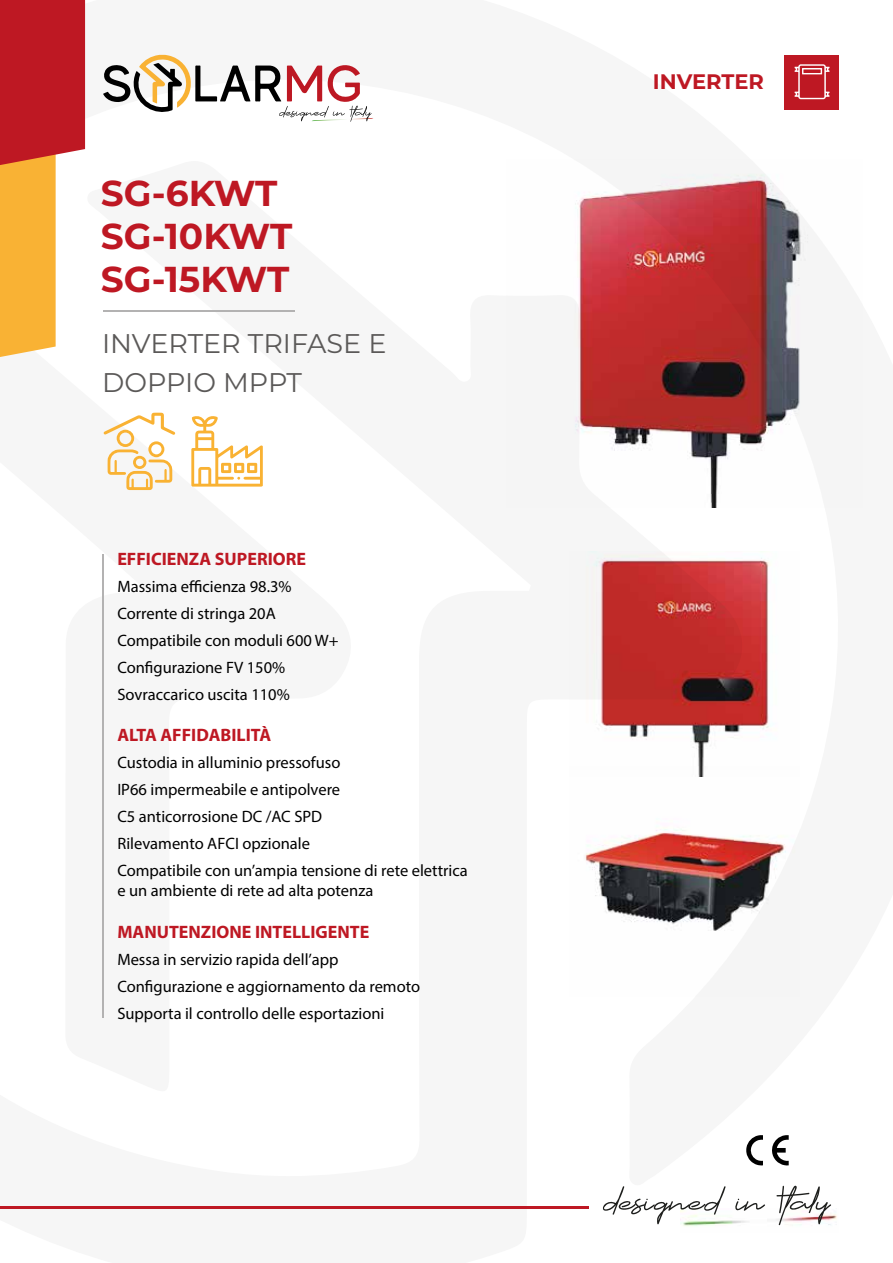
<style>
.page{position:relative;width:893px;height:1263px;background:#fff}
.page>*{position:absolute;margin:0;border:0;box-sizing:border-box;transform-origin:0 0}
.t1{font:700 36px/43.2px "Montserrat";color:#be1823}
.t2{font:27px/39px "Montserrat";color:#5b5958}
.t3{font:700 21px "Montserrat";color:#be1823}
.t4{font:700 18px "Myriad Pro";color:#be1823}
.t5{font:16.5px/27px "Myriad Pro";color:#000}
</style>
<div class="page">
<img style="left:683px;top:1214px;width:154px;height:12px">
<svg style="left:603px;top:1186px;width:123px;height:38px"></svg>
<svg style="left:735px;top:1199px;width:30px;height:12px"></svg>
<svg style="left:776px;top:1185px;width:56px;height:40px"></svg>
<hr style="left:0;top:1206px;width:589px;height:2px;background:#be1823">
<div style="left:784px;top:55px;width:55px;height:54px;background:#be1823"></div>
<svg style="left:794px;top:64px;width:36px;height:35px"></svg>
<hr style="left:102px;top:554px;width:2px;height:464px;background:#b3b2b2">
<hr style="left:104px;top:310px;width:191px;height:2px;background:#b3b2b2">
<img style="left:573px;top:173px;width:236px;height:335px">
<img style="left:585px;top:776px;width:211px;height:155px">
<img style="left:585px;top:552px;width:186px;height:224px">
<svg style="left:191px;top:416px;width:72px;height:71px"></svg>
<svg style="left:104px;top:413px;width:71px;height:77px"></svg>
<svg style="left:772px;top:1135px;width:17px;height:30px"></svg>
<svg style="left:746px;top:1135px;width:17px;height:30px"></svg>
<svg style="left:103px;top:55px;width:270px;height:67px"></svg>
<svg style="left:0;top:0;width:85px;height:357px"></svg>
<h1 class="t1" style="left:101px;top:170px;width:193px">SG-6KWT<br>SG-10KWT<br>SG-15KWT</h1>
<h2 class="t2" style="left:102px;top:323px;width:286px">INVERTER TRIFASE E<br>DOPPIO MPPT</h2>
<p class="t4" style="left:117px;top:547px;width:190px">EFFICIENZA SUPERIORE</p>
<p class="t5" style="left:117px;top:572px;width:223px">Massima efficienza 98.3%<br>Corrente di stringa 20A<br>Compatibile con moduli 600 W+<br>Configurazione FV 150%<br>Sovraccarico uscita 110%</p>
<p class="t4" style="left:117px;top:723px;width:155px">ALTA AFFIDABILITÀ</p>
<p class="t5" style="left:117px;top:749px;width:352px">Custodia in alluminio pressofuso<br>IP66 impermeabile e antipolvere<br>C5 anticorrosione DC /AC SPD<br>Rilevamento AFCI opzionale<br>Compatibile con un’ampia tensione di rete elettrica</p>
<p class="t5" style="left:117px;top:877px;width:258px">e un ambiente di rete ad alta potenza</p>
<p class="t4" style="left:117px;top:920px;width:254px">MANUTENZIONE INTELLIGENTE</p>
<p class="t5" style="left:117px;top:945px;width:304px">Messa in servizio rapida dell’app<br>Configurazione e aggiornamento da remoto<br>Supporta il controllo delle esportazioni</p>
<p class="t3" style="left:653px;top:67px;width:112px">INVERTER</p>
</div>
